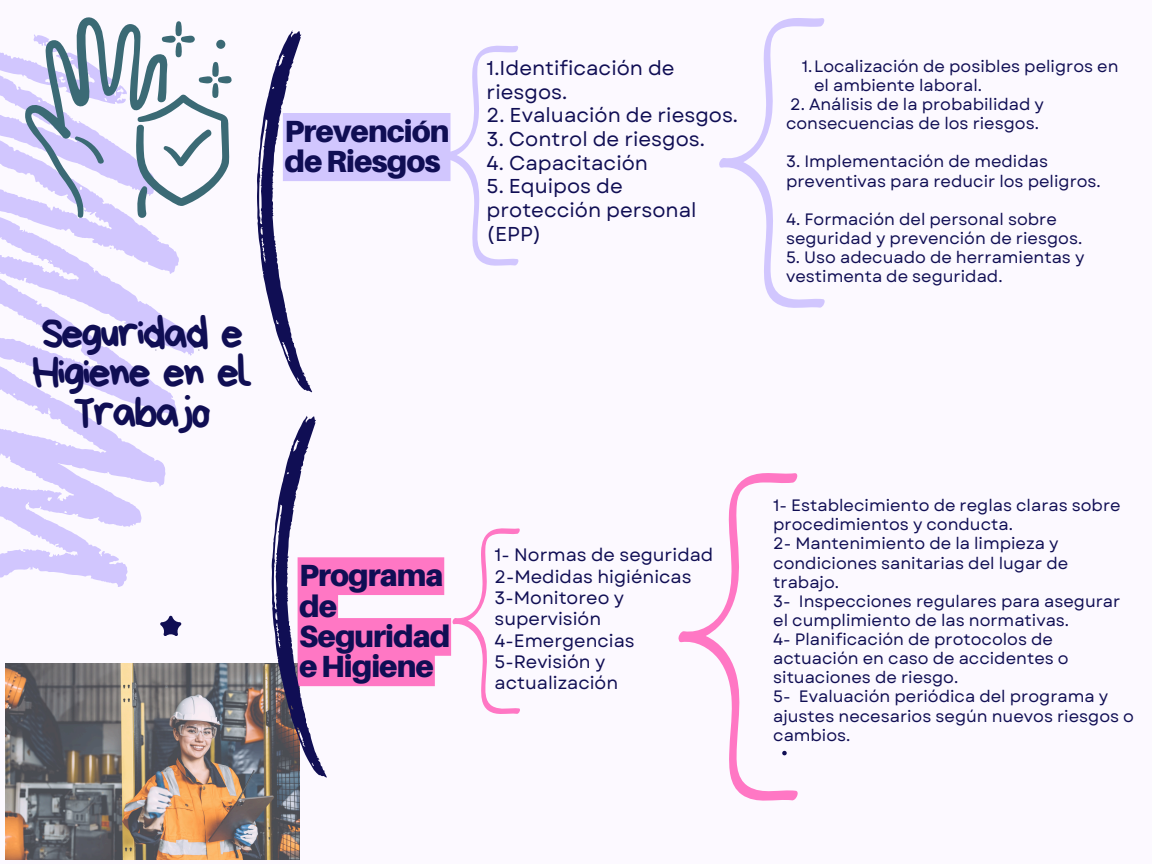
<style>
.page{position:relative;width:1152px;height:864px;background:#fcf9ff}
.page>*{position:absolute;margin:0;border:0;box-sizing:border-box;transform-origin:0 0}
.t1{font:45.45px/39.3px "Bryndan Write";letter-spacing:-.06em;color:#100e54;text-align:center}
.t2{font:900 30.6px/30.3px "Aileron";letter-spacing:-.03em;color:#100e54}
.t3{font:20.1px/23.7px "Garet";color:#100e54}
.t4{font:18px/21.3px "Garet";color:#100e54}
.t5{font:16.5px/19.2px "Garet";color:#100e54}
</style>
<div class="page">
<svg style="left:0;top:52px;width:194px;height:535px"></svg>
<svg style="left:719px;top:18px;width:106px;height:290px"></svg>
<img style="left:6px;top:663px;width:293px;height:196px">
<svg style="left:160px;top:616px;width:21px;height:20px"></svg>
<svg style="left:257px;top:31px;width:262px;height:361px"></svg>
<svg style="left:272px;top:416px;width:248px;height:362px"></svg>
<svg style="left:24px;top:17px;width:208px;height:203px"></svg>
<svg style="left:678px;top:473px;width:120px;height:328px"></svg>
<svg style="left:782px;top:751px;width:5px;height:4px"></svg>
<p class="t2" style="left:285px;top:116px;width:167px">Prevención deRiesgos</p>
<p class="t1" style="left:32px;top:314px;width:222px">Seguridad e<br>Higiene en el<br>Trabajo</p>
<p class="t2" style="left:299px;top:560px;width:153px">Programa de<br>Seguridad eHigiene</p>
<p class="t3" style="left:487px;top:56px;width:190px">1.Identificación de riesgos.</p>
<p class="t3" style="left:487px;top:104px;width:253px">2. Evaluación de riesgos.</p>
<p class="t3" style="left:487px;top:127px;width:220px">3. Control de riesgos.</p>
<p class="t3" style="left:487px;top:151px;width:163px">4. Capacitación</p>
<p class="t3" style="left:487px;top:175px;width:211px">5. Equipos de protección personal (EPP)</p>
<p class="t5" style="left:814px;top:57px;width:306px;text-indent:-12px">1.Localización de posibles peligros en el ambiente laboral.</p>
<p class="t5" style="left:786px;top:95px;width:259px">2. Análisis de la probabilidad y consecuencias de los riesgos.</p>
<p class="t5" style="left:786px;top:152px;width:316px">3. Implementación de medidas preventivas para reducir los peligros.</p>
<h2 class="t5" style="left:786px;top:210px;width:298px">4. Formación del personal sobre seguridad y prevención de riesgos.</h2>
<h1 class="t5" style="left:786px;top:248px;width:300px">5. Uso adecuado de herramientas y vestimenta de seguridad.</h1>
<p class="t4" style="left:495px;top:544px;width:220px">1- Normas de seguridad</p>
<p class="t4" style="left:495px;top:566px;width:198px">2-Medidas higiénicas</p>
<p class="t4" style="left:495px;top:587px;width:131px">3-Monitoreo y supervisión</p>
<h3 class="t4" style="left:495px;top:630px;width:142px">4-Emergencias</h3>
<p class="t4" style="left:495px;top:651px;width:125px">5-Revisión y actualización</p>
<p class="t5" style="left:773px;top:496px;width:349px">1- Establecimiento de reglas claras sobre procedimientos y conducta.</p>
<p class="t5" style="left:773px;top:534px;width:297px">2- Mantenimiento de la limpieza y condiciones sanitarias del lugar de trabajo.</p>
<p class="t5" style="left:773px;top:592px;width:349px">3- Inspecciones regulares para asegurar</p>
<p class="t5" style="left:773px;top:611px;width:297px">el cumplimiento de las normativas.<br>4- Planificación de protocolos de actuación en caso de accidentes o</p>
<p class="t5" style="left:773px;top:668px;width:187px">situaciones de riesgo.<br>5-</p>
<p class="t5" style="left:773px;top:687px;width:362px;text-indent:26px">Evaluación periódica del programa y ajustes necesarios según nuevos riesgos o cambios.</p>
</div>
